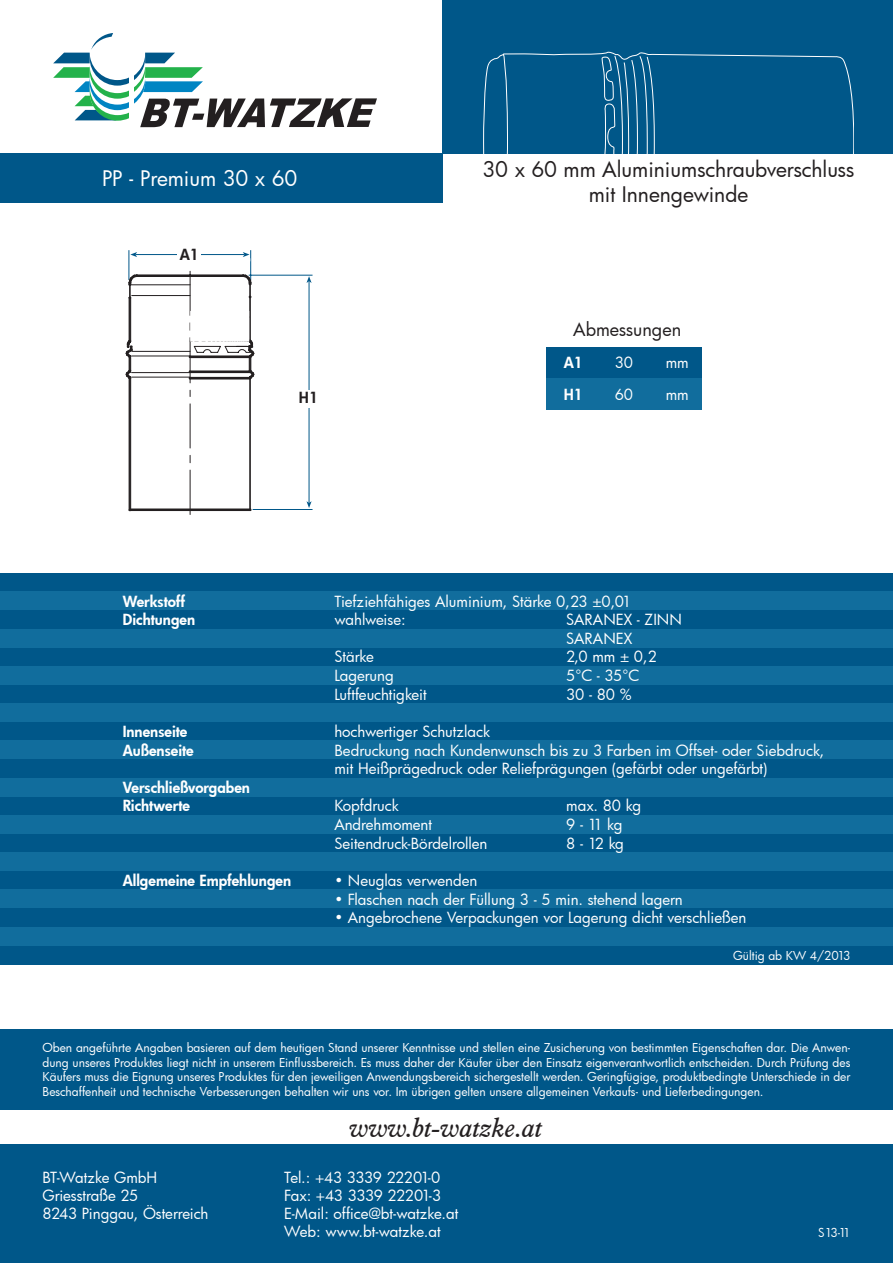
<style>
.page{position:relative;width:893px;height:1263px;background:#fff}
.page>*{position:absolute;margin:0;border:0;box-sizing:border-box;transform-origin:0 0}
.t1{font:italic 26.85px "Aldine 721 BT";color:#231f20}
.t2{font:21px/25.2px "Futura Bk";color:#231f20;text-align:center}
.t3{font:21px "Futura Bk";letter-spacing:-.005em;color:#fff}
.t4{font:18px "Futura Bk";color:#231f20}
.t5{font:15px "Futura Bk";letter-spacing:-.005em;color:#fff}
.t6{font:15px "Futura Hv";color:#fff}
.t7{font:15px "Futura Bk";letter-spacing:-.04em;color:#fff}
.t8{font:15px "Futura Hv";color:#231f20}
.t9{font:12px/14.4px "Futura Bk";color:#fff;text-align:justify}
</style>
<div class="page">
<div style="left:0;top:1144px;width:893px;height:119px;background:#005789"></div>
<hr style="left:309px;top:281px;width:1px;height:222px;background:#005789">
<svg style="left:306px;top:276px;width:6px;height:7px"></svg>
<svg style="left:306px;top:501px;width:6px;height:7px"></svg>
<hr style="left:129px;top:250px;width:1px;height:30px;background:#005789">
<hr style="left:250px;top:250px;width:1px;height:30px;background:#005789">
<hr style="left:249px;top:275px;width:64px;height:1px;background:#005789">
<hr style="left:253px;top:509px;width:60px;height:1px;background:#005789">
<svg style="left:126px;top:252px;width:129px;height:263px"></svg>
<div style="left:190px;top:311px;width:59px;height:31px;background:#fff;border:2px solid #fff"></div>
<div style="left:177px;top:248px;width:23px;height:17px;background:#fff"></div>
<div style="left:297px;top:391px;width:24px;height:17px;background:#fff"></div>
<div style="left:0;top:1029px;width:893px;height:81px;background:#005789"></div>
<div style="left:0;top:573px;width:893px;height:391px;background:#005789"></div>
<div style="left:0;top:592px;width:893px;height:18px;background:#116d9d"></div>
<div style="left:0;top:629px;width:893px;height:18px;background:#116d9d"></div>
<div style="left:0;top:666px;width:893px;height:19px;background:#116d9d"></div>
<div style="left:0;top:703px;width:893px;height:19px;background:#116d9d"></div>
<div style="left:0;top:741px;width:893px;height:18px;background:#116d9d"></div>
<div style="left:0;top:778px;width:893px;height:18px;background:#116d9d"></div>
<div style="left:0;top:815px;width:893px;height:19px;background:#116d9d"></div>
<div style="left:0;top:852px;width:893px;height:19px;background:#116d9d"></div>
<div style="left:0;top:889px;width:893px;height:19px;background:#116d9d"></div>
<div style="left:0;top:927px;width:893px;height:18px;background:#116d9d"></div>
<svg style="left:53px;top:33px;width:324px;height:94px"></svg>
<div style="left:0;top:153px;width:442px;height:50px;background:#005789"></div>
<div style="left:442px;top:0;width:451px;height:153px;background:#005789"></div>
<svg style="left:483px;top:52px;width:371px;height:102px"></svg>
<div style="left:546px;top:347px;width:156px;height:31px;background:#005789"></div>
<div style="left:546px;top:378px;width:156px;height:32px;background:#116d9d"></div>
<p class="t3" style="left:102px;top:164px;width:197px">PP - Premium 30 x 60</p>
<p class="t2" style="left:483px;top:156px;width:373px">30 x 60 mm Aluminiumschraubverschluss mit Innengewinde</p>
<p class="t8" style="left:180px;top:245px;width:20px">A1</p>
<p class="t8" style="left:299px;top:387px;width:20px">H1</p>
<p class="t4" style="left:573px;top:317px;width:109px">Abmessungen</p>
<p class="t6" style="left:564px;top:353px;width:20px">A1</p>
<p class="t5" style="left:615px;top:353px;width:20px">30</p>
<p class="t5" style="left:666px;top:353px;width:25px">mm</p>
<p class="t6" style="left:564px;top:384px;width:20px">H1</p>
<p class="t5" style="left:615px;top:384px;width:20px">60</p>
<p class="t5" style="left:666px;top:384px;width:25px">mm</p>
<p class="t6" style="left:123px;top:591px;width:64px">Werkstoff</p>
<p class="t5" style="left:334px;top:591px;width:299px">Tiefziehfähiges Aluminium, Stärke 0,23 ±0,01</p>
<p class="t6" style="left:123px;top:609px;width:74px">Dichtungen</p>
<p class="t5" style="left:334px;top:609px;width:73px">wahlweise:</p>
<p class="t5" style="left:566px;top:609px;width:117px">SARANEX - ZINN</p>
<p class="t5" style="left:566px;top:628px;width:67px">SARANEX</p>
<p class="t5" style="left:334px;top:647px;width:41px">Stärke</p>
<p class="t5" style="left:566px;top:647px;width:92px">2,0 mm ± 0,2</p>
<p class="t5" style="left:334px;top:665px;width:61px">Lagerung</p>
<p class="t5" style="left:566px;top:665px;width:75px">5°C - 35°C</p>
<p class="t5" style="left:334px;top:684px;width:94px">Luftfeuchtigkeit</p>
<p class="t5" style="left:566px;top:684px;width:67px">30 - 80 %</p>
<p class="t6" style="left:123px;top:721px;width:66px">Innenseite</p>
<p class="t5" style="left:334px;top:721px;width:157px">hochwertiger Schutzlack</p>
<p class="t6" style="left:123px;top:740px;width:73px">Außenseite</p>
<p class="t5" style="left:334px;top:740px;width:492px">Bedruckung nach Kundenwunsch bis zu 3 Farben im Offset- oder Siebdruck,</p>
<p class="t5" style="left:334px;top:758px;width:435px">mit Heißprägedruck oder Reliefprägungen (gefärbt oder ungefärbt)</p>
<p class="t6" style="left:123px;top:777px;width:129px">Verschließvorgaben</p>
<p class="t6" style="left:123px;top:796px;width:69px">Richtwerte</p>
<p class="t5" style="left:334px;top:796px;width:66px">Kopfdruck</p>
<p class="t5" style="left:566px;top:796px;width:76px">max. 80 kg</p>
<p class="t5" style="left:334px;top:814px;width:99px">Andrehmoment</p>
<p class="t5" style="left:566px;top:814px;width:58px">9 - 11 kg</p>
<p class="t5" style="left:334px;top:833px;width:155px">Seitendruck-Bördelrollen</p>
<p class="t5" style="left:566px;top:833px;width:59px">8 - 12 kg</p>
<p class="t6" style="left:123px;top:870px;width:170px">Allgemeine Empfehlungen</p>
<p class="t5" style="left:334px;top:870px;width:145px">• Neuglas verwenden</p>
<p class="t5" style="left:334px;top:889px;width:350px">• Flaschen nach der Füllung 3 - 5 min. stehend lagern</p>
<p class="t5" style="left:334px;top:907px;width:413px">• Angebrochene Verpackungen vor Lagerung dicht verschließen</p>
<p class="t9" style="left:733px;top:948px;width:119px">Gültig ab KW 4/2013</p>
<p class="t9" style="left:43px;top:1040px;width:809px">Oben angeführte Angaben basieren auf dem heutigen Stand unserer Kenntnisse und stellen eine Zusicherung von bestimmten Eigenschaften dar. Die Anwen&shy;dung unseres Produktes liegt nicht in unserem Einflussbereich. Es muss daher der Käufer über den Einsatz eigenverantwortlich entscheiden. Durch Prüfung des Käufers muss die Eignung unseres Produktes für den jeweiligen Anwendungsbereich sichergestellt werden. Geringfügige, produktbedingte Unterschiede in der Beschaffenheit und technische Verbesserungen behalten wir uns vor. Im übrigen gelten unsere allgemeinen Verkaufs- und Lieferbedingungen.</p>
<p class="t5" style="left:43px;top:1168px;width:116px">BT-Watzke GmbH</p>
<p class="t5" style="left:43px;top:1186px;width:97px">Griesstraße 25</p>
<p class="t5" style="left:43px;top:1204px;width:167px">8243 Pinggau, Österreich</p>
<p class="t1" style="left:350px;top:1111px;width:194px">www.bt-watzke.at</p>
<p class="t7" style="left:284px;top:1168px;width:158px">Tel.: +43 3339 22201-0</p>
<p class="t7" style="left:284px;top:1186px;width:159px">Fax: +43 3339 22201-3</p>
<p class="t5" style="left:284px;top:1204px;width:176px">E-Mail: office@bt-watzke.at</p>
<p class="t5" style="left:284px;top:1222px;width:158px">Web: www.bt-watzke.at</p>
<p class="t9" style="left:818px;top:1225px;width:34px">S13-11</p>
</div>
